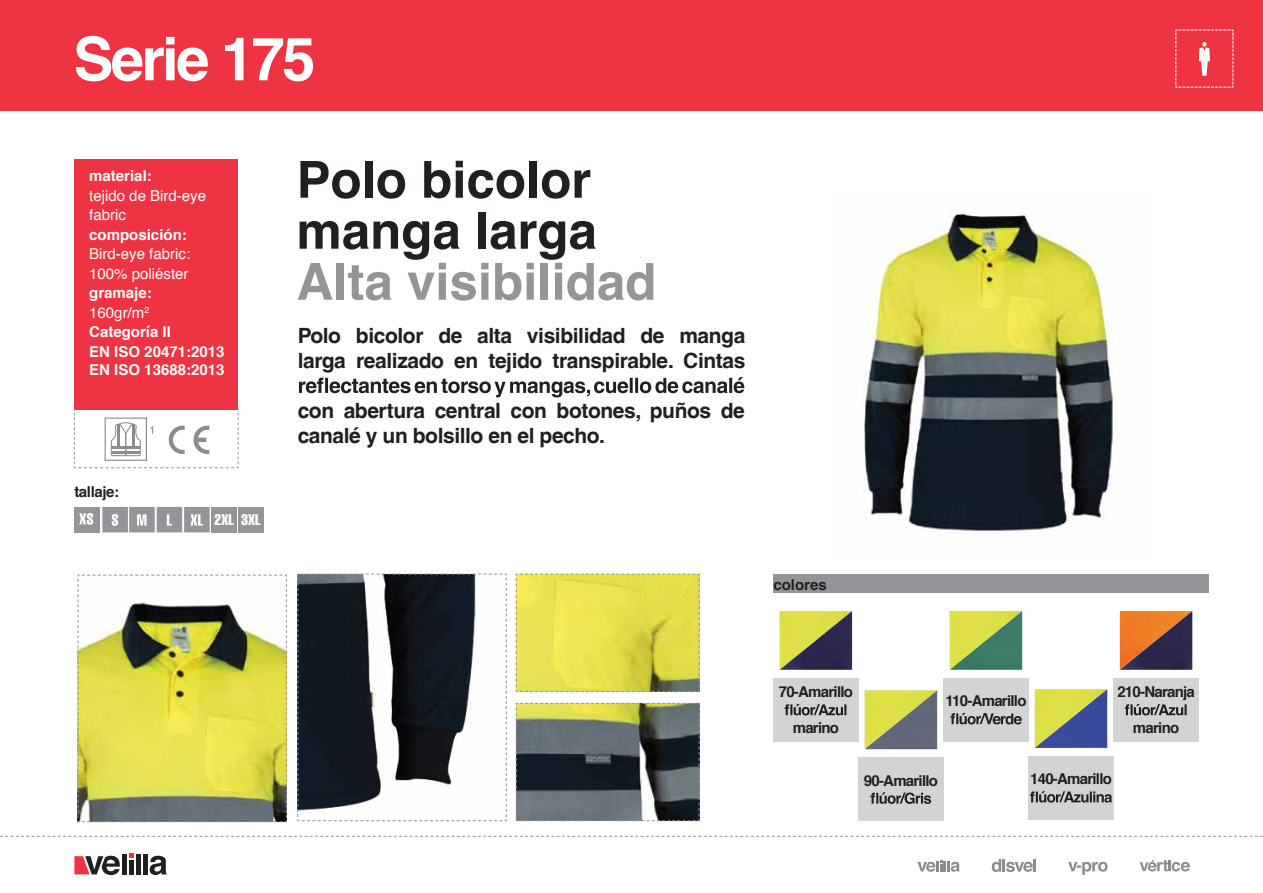
<style>
.page{position:relative;width:1263px;height:893px;background:#fff}
.page>*{position:absolute;margin:0;border:0;box-sizing:border-box;transform-origin:0 0}
.t1{font:700 60px "Helvetica";letter-spacing:-.045em;color:#fff}
.t2{font:700 51px/51px "Helvetica";color:#231f20}
.t3{font:700 51px "Helvetica";color:#939598}
.t4{font:700 21px/25.2px "Helvetica LT";letter-spacing:-.02em;color:#231f20}
.t5{font:700 15px/19.5px "Helvetica";color:#fff}
.t6{font:700 15px "Helvetica";letter-spacing:-.05em;color:#231f20}
.t7{font:15px/19.5px "Helvetica";color:#fff}
.t8{font:700 15px "Helvetica";letter-spacing:-.025em;color:#231f20}
.t9{font:700 15px "Helvetica";color:#231f20}
.t10{font:extra-condensed 15px "Helvetica LT";color:#fff}
.t11{font:11.4px "Helvetica";color:#8d8b8d}
.s1{font-weight:400}
</style>
<div class="page">
<div style="left:0;top:0;width:1263px;height:111px;background:#ee3443"></div>
<div style="left:74px;top:159px;width:164px;height:251px;background:#ee3443"></div>
<svg style="left:917px;top:861px;width:43px;height:11px"></svg>
<svg style="left:1068px;top:862px;width:40px;height:13px"></svg>
<svg style="left:992px;top:859px;width:44px;height:13px"></svg>
<svg style="left:1140px;top:860px;width:50px;height:11px"></svg>
<div style="left:122px;top:854px;width:5px;height:20px;background:#231f20"></div>
<div style="left:136px;top:854px;width:5px;height:20px;background:#231f20"></div>
<hr style="left:143px;top:854px;width:4px;height:20px;background:#231f20">
<svg style="left:150px;top:856px;width:17px;height:19px"></svg>
<svg style="left:129px;top:854px;width:5px;height:4px"></svg>
<div style="left:129px;top:860px;width:5px;height:14px;background:#231f20"></div>
<svg style="left:74px;top:856px;width:46px;height:19px"></svg>
<svg style="left:0;top:836px;width:1263px;height:1px"></svg>
<svg style="left:516px;top:703px;width:184px;height:118px;background:#5c6359"></svg>
<svg style="left:516px;top:574px;width:184px;height:118px;background:#e0db4c"></svg>
<img style="left:78px;top:575px;width:209px;height:247px">
<svg style="left:1175px;top:30px;width:59px;height:58px"></svg>
<div style="left:773px;top:575px;width:436px;height:18px;background:#939598"></div>
<svg style="left:299px;top:377px;width:445px;height:20px"></svg>
<img style="left:863px;top:213px;width:251px;height:323px">
<div style="left:773px;top:678px;width:85px;height:63px;background:#d1d3d4"></div>
<svg style="left:784px;top:704px;width:62px;height:11px"></svg>
<div style="left:858px;top:757px;width:85px;height:64px;background:#d1d3d4"></div>
<svg style="left:870px;top:792px;width:61px;height:12px"></svg>
<div style="left:943px;top:678px;width:85px;height:63px;background:#d1d3d4"></div>
<svg style="left:950px;top:713px;width:72px;height:11px"></svg>
<div style="left:1113px;top:678px;width:85px;height:63px;background:#d1d3d4"></div>
<svg style="left:1125px;top:704px;width:61px;height:11px"></svg>
<svg style="left:780px;top:611px;width:72px;height:59px;background:#85834b"></svg>
<svg style="left:865px;top:690px;width:72px;height:59px;background:#a0a362"></svg>
<svg style="left:950px;top:611px;width:72px;height:59px;background:#8dad58"></svg>
<div style="left:1028px;top:756px;width:85px;height:64px;background:#d1d3d4"></div>
<svg style="left:1030px;top:791px;width:82px;height:12px"></svg>
<svg style="left:1035px;top:689px;width:72px;height:59px;background:#8b9571"></svg>
<svg style="left:1120px;top:611px;width:72px;height:59px;background:#8e533a"></svg>
<svg style="left:297px;top:574px;width:210px;height:247px"></svg>
<svg style="left:74px;top:409px;width:165px;height:59px"></svg>
<svg style="left:102px;top:507px;width:108px;height:25px;background:#a3a4a7"></svg>
<div style="left:212px;top:507px;width:25px;height:25px;background:#939598"></div>
<div style="left:74px;top:507px;width:26px;height:25px;background:#939598"></div>
<svg style="left:79px;top:513px;width:14px;height:12px"></svg>
<div style="left:238px;top:507px;width:26px;height:25px;background:#939598"></div>
<h1 class="t1" style="left:73px;top:11px;width:244px">Serie 175</h1>
<p class="t5" style="left:89px;top:166px;width:64px">material:</p>
<p class="t7" style="left:89px;top:186px;width:118px">tejido de Bird-eye fabric</p>
<p class="t5" style="left:89px;top:225px;width:99px">composición:</p>
<p class="t7" style="left:89px;top:245px;width:102px">Bird-eye fabric:<br>100% poliéster</p>
<p class="t5" style="left:89px;top:283px;width:137px">gramaje:<br><span class="s1">160gr/m</span><sup>2<br></sup>Categoría II<br>EN ISO 20471:2013</p>
<p class="t5" style="left:89px;top:360px;width:137px">EN ISO 13688:2013</p>
<p class="t8" style="left:74px;top:480px;width:46px">tallaje:</p>
<p class="t11" style="left:149px;top:421px;width:8px">1</p>
<p class="t10" style="left:215px;top:510px;width:47px">2XL 3XL</p>
<h2 class="t2" style="left:296px;top:155px;width:302px">Polo bicolor manga larga</h2>
<h2 class="t3" style="left:296px;top:241px;width:361px">Alta visibilidad</h2>
<p class="t4" style="left:298px;top:322px;width:449px">Polo bicolor de alta visibilidad de manga larga realizado en tejido transpirable. Cintas</p>
<p class="t4" style="left:298px;top:398px;width:449px">con abertura central con botones, puños de canalé y un bolsillo en el pecho.</p>
<p class="t9" style="left:773px;top:572px;width:55px">colores</p>
<p class="t6" style="left:779px;top:680px;width:76px">70-Amarillo</p>
<p class="t6" style="left:793px;top:716px;width:48px">marino</p>
<p class="t6" style="left:945px;top:689px;width:83px">110-Amarillo</p>
<p class="t6" style="left:1117px;top:680px;width:79px">210-Naranja</p>
<p class="t6" style="left:1133px;top:716px;width:48px">marino</p>
<p class="t6" style="left:864px;top:768px;width:76px">90-Amarillo</p>
<p class="t6" style="left:1030px;top:767px;width:83px">140-Amarillo</p>
</div>
